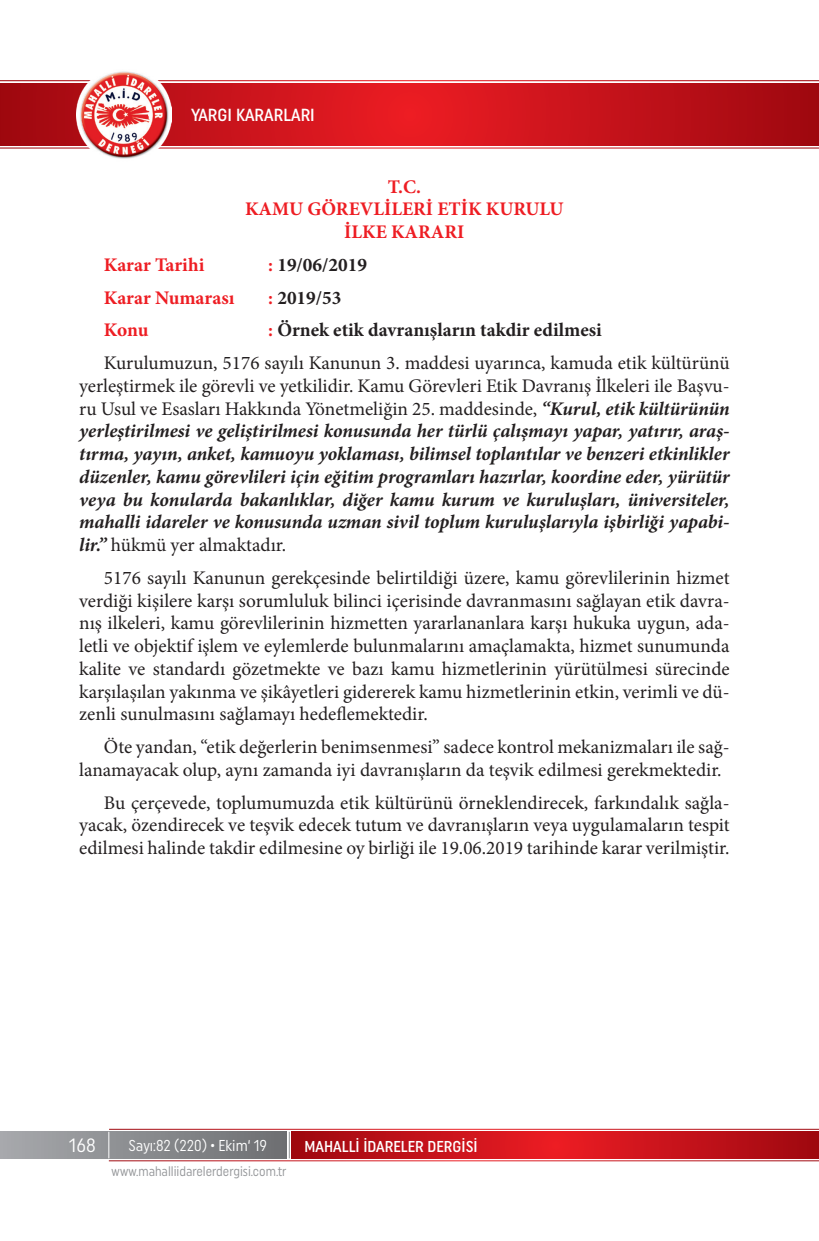
<style>
.page{position:relative;width:819px;height:1241px;background:#fff}
.page>*{position:absolute;margin:0;border:0;box-sizing:border-box;transform-origin:0 0}
.t1{font:19.25px/22.8px "Minion Pro";color:#231f20}
.t2{font:italic 700 19.25px/22.8px "Minion Pro";letter-spacing:-.005em;color:#231f20;text-align:justify}
.t3{font:700 19.25px/22.8px "Minion Pro";color:#ee1d23;text-align:center}
.t4{font:700 19.25px "Minion Pro";color:#231f20}
.t5{font:19.25px "Uniform Condensed";color:#fff}
.t6{font:500 17.5px "Uniform Condensed";color:#fff}
.t7{font:500 15.75px "Uniform Condensed";color:#fff}
.t8{font:15.75px "Uniform Condensed";color:#fff;scale:.95 1}
.t9{font:13.83px "Uniform Condensed";color:#939598;scale:.92 1}
.s1{color:#ee1d23}
.s2{font-weight:700;color:#ee1d23}
.s3{font-weight:700}
.s4{font-weight:400;font-style:normal}
</style>
<div class="page">
<svg style="left:0;top:83px;width:819px;height:62px;background:#c6121a"></svg>
<img style="left:76px;top:71px;width:96px;height:88px">
<div style="left:0;top:1131px;width:287px;height:27px;background:linear-gradient(to right,#a7a9ac,#6d6f71)"></div>
<svg style="left:292px;top:1131px;width:527px;height:27px;background:#c41219"></svg>
<svg style="left:289px;top:1131px;width:1px;height:27px"></svg>
<svg style="left:108px;top:1131px;width:1px;height:27px"></svg>
<p class="t6" style="left:191px;top:105px;width:125px">YARGI KARARLARI</p>
<p class="t3" style="left:245px;top:175px;width:320px">T.C.<br>KAMU GÖREVLİLERİ ETİK KURULU<br>İLKE KARARI</p>
<p class="t3" style="left:104px;top:253px;width:102px">Karar Tarihi</p>
<p class="t4" style="left:268px;top:251px;width:100px"><span class="s1">:</span> 19/06/2019</p>
<p class="t3" style="left:104px;top:286px;width:132px">Karar Numarası</p>
<p class="t4" style="left:268px;top:284px;width:75px"><span class="s1">:</span> 2019/53</p>
<p class="t3" style="left:104px;top:318px;width:46px">Konu</p>
<p class="t1" style="left:104px;top:314px;width:627px;line-height:32.7px;text-indent:164px"><span class="s2">:</span> <span class="s3">Örnek etik davranışların takdir edilmesi<br></span>Kurulumuzun, 5176 sayılı Kanunun 3. maddesi uyarınca, kamuda etik kültürünü</p>
<p class="t2" style="left:79px;top:374px;width:652px"><span class="s4">yerleştirmek ile görevli ve yetkilidir. Kamu Görevleri Etik Davranış İlkeleri ile Başvu&shy;ru Usul ve Esasları Hakkında Yönetmeliğin 25. maddesinde,</span> “Kurul, etik kültürünün yerleştirilmesi ve geliştirilmesi konusunda her türlü çalışmayı yapar, yatırır, araş&shy;tırma, yayın, anket, kamuoyu yoklaması, bilimsel toplantılar ve benzeri etkinlikler düzenler, kamu görevlileri için eğitim programları hazırlar, koordine eder, yürütür veya bu konularda bakanlıklar, diğer kamu kurum ve kuruluşları, üniversiteler, mahalli idareler ve konusunda uzman sivil toplum kuruluşlarıyla işbirliği yapabi&shy;lir.” <span class="s4">hükmü yer almaktadır.</span></p>
<p class="t1" style="left:79px;top:566px;width:652px;text-align:justify;text-indent:25px">5176 sayılı Kanunun gerekçesinde belirtildiği üzere, kamu görevlilerinin hizmet verdiği kişilere karşı sorumluluk bilinci içerisinde davranmasını sağlayan etik davra&shy;nış ilkeleri, kamu görevlilerinin hizmetten yararlananlara karşı hukuka uygun, ada&shy;letli ve objektif işlem ve eylemlerde bulunmalarını amaçlamakta, hizmet sunumunda kalite ve standardı gözetmekte ve bazı kamu hizmetlerinin yürütülmesi sürecinde karşılaşılan yakınma ve şikâyetleri gidererek kamu hizmetlerinin etkin, verimli ve dü&shy;zenli sunulmasını sağlamayı hedeflemektedir.</p>
<p class="t1" style="left:79px;top:735px;width:652px;text-indent:25px">Öte yandan, “etik değerlerin benimsenmesi” sadece kontrol mekanizmaları ile sağ&shy;lanamayacak olup, aynı zamanda iyi davranışların da teşvik edilmesi gerekmektedir.</p>
<p class="t1" style="left:79px;top:791px;width:652px;text-align:justify;text-indent:25px">Bu çerçevede, toplumumuzda etik kültürünü örneklendirecek, farkındalık sağla&shy;yacak, özendirecek ve teşvik edecek tutum ve davranışların veya uygulamaların tespit edilmesi halinde takdir edilmesine oy birliği ile 19.06.2019 tarihinde karar verilmiştir.</p>
<p class="t5" style="left:69px;top:1133px;width:28px">168</p>
<p class="t8" style="left:128px;top:1136px;width:147px">Sayı:82 (220) • Ekim‘ 19</p>
<p class="t9" style="left:111px;top:1162px;width:192px">www.mahalliidarelerdergisi.com.tr</p>
<p class="t7" style="left:304px;top:1136px;width:175px">MAHALLİ İDARELER DERGİSİ</p>
</div>
